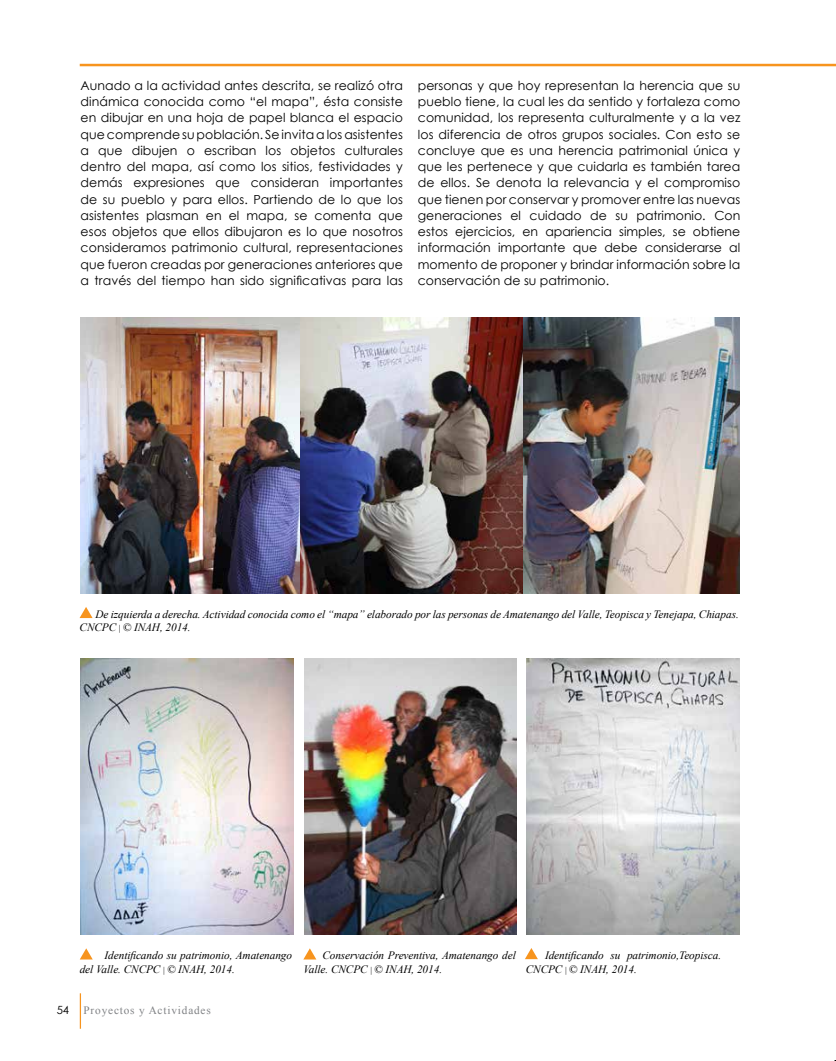
<style>
.page{position:relative;width:836px;height:1061px;background:#fff}
.page>*{position:absolute;margin:0;border:0;box-sizing:border-box;transform-origin:0 0}
.t1{font:12.5px/16.2px "Century Gothic";letter-spacing:.005em;color:#000;text-align:justify}
.t2{font:italic 11.25px/13.5px "Times New Roman";letter-spacing:-.005em;color:#000}
.t3{font:11.25px "Times New Roman";letter-spacing:.075em;color:#808285}
.t4{font:11.25px "Century Gothic";color:#000}
.s1{font-style:normal;font-size:8.75px}
</style>
<div class="page">
<hr style="left:80px;top:993px;width:1px;height:36px;background:#f7941e">
<hr style="left:80px;top:64px;width:756px;height:2px;background:#f7941e">
<img style="left:80px;top:317px;width:659px;height:277px">
<svg style="left:80px;top:607px;width:13px;height:11px"></svg>
<img style="left:80px;top:659px;width:213px;height:276px">
<svg style="left:80px;top:948px;width:13px;height:11px"></svg>
<img style="left:304px;top:659px;width:213px;height:276px">
<img style="left:527px;top:659px;width:212px;height:276px">
<svg style="left:303px;top:948px;width:13px;height:11px"></svg>
<svg style="left:525px;top:948px;width:13px;height:11px"></svg>
<p class="t1" style="left:81px;top:77px;width:324px">Aunado a la actividad antes descrita, se realizó otra dinámica conocida como “el mapa”, ésta consiste en dibujar en una hoja de papel blanca el espacio que comprende su población. Se invita a los asistentes a que dibujen o escriban los objetos culturales dentro del mapa, así como los sitios, festividades y demás expresiones que consideran importantes de su pueblo y para ellos. Partiendo de lo que los asistentes plasman en el mapa, se comenta que esos objetos que ellos dibujaron es lo que nosotros consideramos patrimonio cultural, representaciones que fueron creadas por generaciones anteriores que a través del tiempo han sido significativas para las</p>
<p class="t1" style="left:418px;top:77px;width:324px">personas y que hoy representan la herencia que su pueblo tiene, la cual les da sentido y fortaleza como comunidad, los representa culturalmente y a la vez los diferencia de otros grupos sociales. Con esto se concluye que es una herencia patrimonial única y que les pertenece y que cuidarla es también tarea de ellos. Se denota la relevancia y el compromiso que tienen por conservar y promover entre las nuevas generaciones el cuidado de su patrimonio. Con estos ejercicios, en apariencia simples, se obtiene información importante que debe considerarse al momento de proponer y brindar información sobre la conservación de su patrimonio.</p>
<p class="t2" style="left:80px;top:607px;width:661px;text-indent:16px">De izquierda a derecha. Actividad conocida como el “mapa” elaborado por las personas de Amatenango del Valle, Teopisca y Tenejapa, Chiapas.<br>CNCPC <span class="s1">|</span> © INAH, 2014.</p>
<p class="t2" style="left:80px;top:949px;width:214px;text-indent:25px">Identificando su patrimonio, Amatenango del Valle. CNCPC <span class="s1">|</span> © INAH, 2014.</p>
<p class="t2" style="left:303px;top:949px;width:214px;text-indent:19px">Conservación Preventiva, Amatenango del<br>Valle. CNCPC <span class="s1">|</span> © INAH, 2014.</p>
<p class="t2" style="left:526px;top:948px;width:197px;text-indent:19px">Identificando su patrimonio,Teopisca.<br>CNCPC <span class="s1">|</span> © INAH, 2014.</p>
<p class="t4" style="left:57px;top:1003px;width:14px">54</p>
<p class="t3" style="left:84px;top:1002px;width:129px">Proyectos y Actividades</p>
</div>
